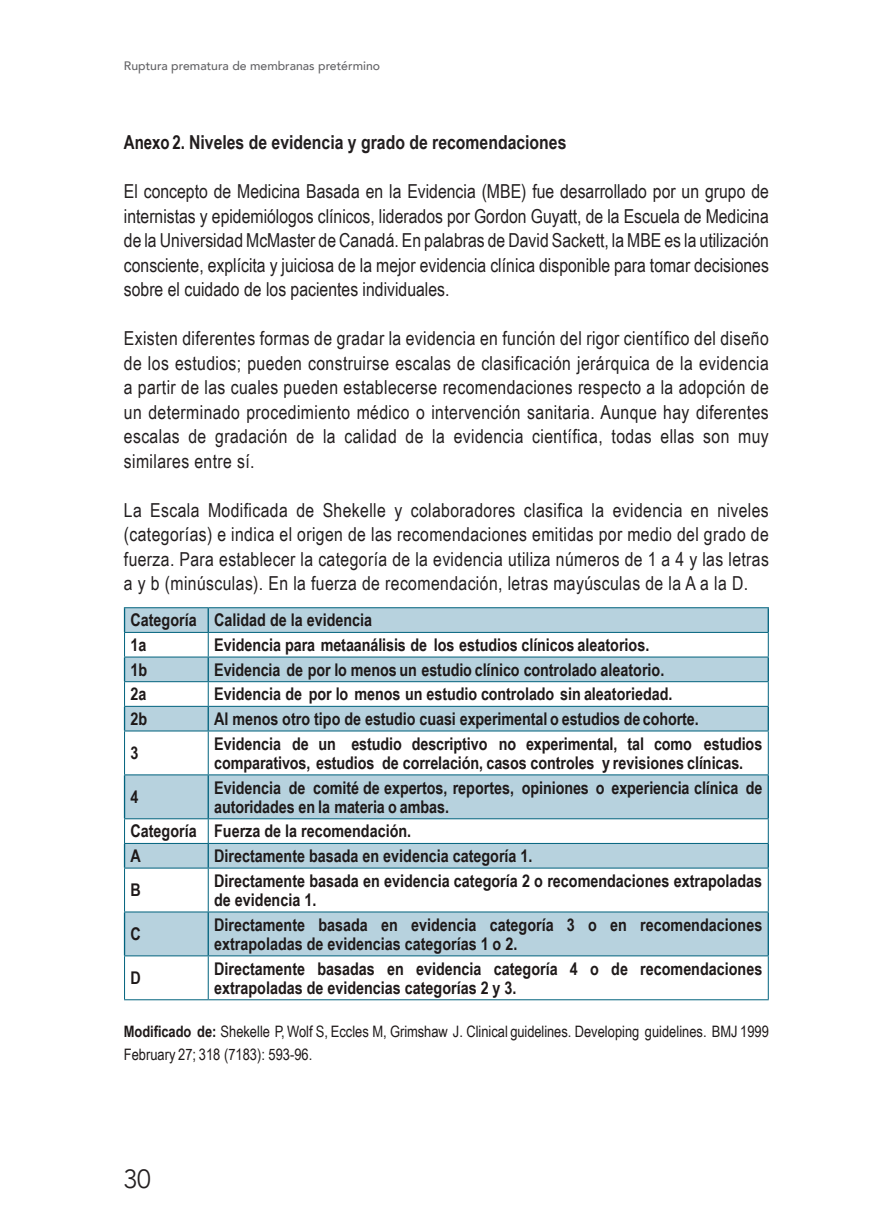
<style>
.page{position:relative;width:892px;height:1230px;background:#fff}
.page>*{position:absolute;margin:0;border:0;box-sizing:border-box;transform-origin:0 0}
.t1{font:300 26.25px "Avenir";color:#231f20}
.t2{font:19.25px/24.5px "Arial Narrow";letter-spacing:.02em;color:#231f20;text-align:justify}
.t3{font:700 19.25px "Arial Narrow";color:#231f20}
.t4{font:700 17.5px/19.2px "Arial Narrow";color:#1e1919}
.t5{font:15.75px/22.8px "Arial Narrow";color:#1e1919}
.t6{font:500 12.25px "Avenir";color:#636366}
.s1{color:#1e1919}
.s2{font-weight:700}
</style>
<div class="page">
<svg style="left:125px;top:608px;width:643px;height:347px;fill:#b7d2de"></svg>
<hr style="left:124px;top:607px;width:84px;height:1px;background:#00627d">
<hr style="left:208px;top:607px;width:561px;height:1px;background:#00627d">
<hr style="left:767px;top:608px;width:2px;height:24px;background:#00627d">
<hr style="left:767px;top:657px;width:2px;height:24px;background:#00627d">
<hr style="left:767px;top:707px;width:2px;height:24px;background:#00627d">
<hr style="left:124px;top:775px;width:1px;height:43px;background:#00627d">
<hr style="left:208px;top:775px;width:1px;height:43px;background:#00627d">
<hr style="left:767px;top:775px;width:2px;height:43px;background:#00627d">
<hr style="left:767px;top:844px;width:2px;height:24px;background:#00627d">
<hr style="left:124px;top:912px;width:1px;height:43px;background:#00627d">
<hr style="left:208px;top:912px;width:1px;height:43px;background:#00627d">
<hr style="left:767px;top:912px;width:2px;height:43px;background:#00627d">
<hr style="left:124px;top:632px;width:84px;height:1px;background:#00627d">
<hr style="left:124px;top:657px;width:84px;height:1px;background:#00627d">
<hr style="left:208px;top:632px;width:561px;height:1px;background:#00627d">
<svg style="left:768px;top:633px;width:1px;height:24px"></svg>
<hr style="left:208px;top:657px;width:561px;height:1px;background:#00627d">
<hr style="left:124px;top:681px;width:84px;height:1px;background:#00627d">
<svg style="left:124px;top:608px;width:1px;height:123px"></svg>
<hr style="left:124px;top:706px;width:84px;height:1px;background:#00627d">
<hr style="left:208px;top:681px;width:561px;height:1px;background:#00627d">
<svg style="left:208px;top:608px;width:1px;height:123px"></svg>
<svg style="left:768px;top:682px;width:1px;height:24px"></svg>
<hr style="left:208px;top:706px;width:561px;height:1px;background:#00627d">
<hr style="left:124px;top:731px;width:84px;height:1px;background:#00627d">
<hr style="left:124px;top:731px;width:1px;height:43px;background:#00627d">
<hr style="left:124px;top:774px;width:84px;height:1px;background:#00627d">
<hr style="left:208px;top:731px;width:561px;height:1px;background:#00627d">
<hr style="left:208px;top:731px;width:1px;height:43px;background:#00627d">
<hr style="left:768px;top:731px;width:1px;height:43px;background:#00627d">
<hr style="left:208px;top:774px;width:561px;height:1px;background:#00627d">
<hr style="left:124px;top:818px;width:84px;height:1px;background:#00627d">
<svg style="left:124px;top:819px;width:1px;height:49px"></svg>
<hr style="left:124px;top:843px;width:84px;height:1px;background:#00627d">
<hr style="left:208px;top:818px;width:561px;height:1px;background:#00627d">
<svg style="left:208px;top:819px;width:1px;height:49px"></svg>
<svg style="left:768px;top:819px;width:1px;height:24px"></svg>
<hr style="left:208px;top:843px;width:561px;height:1px;background:#00627d">
<hr style="left:124px;top:868px;width:84px;height:1px;background:#00627d">
<hr style="left:124px;top:868px;width:1px;height:43px;background:#00627d">
<hr style="left:124px;top:911px;width:84px;height:1px;background:#00627d">
<hr style="left:208px;top:868px;width:561px;height:1px;background:#00627d">
<hr style="left:208px;top:868px;width:1px;height:43px;background:#00627d">
<hr style="left:768px;top:868px;width:1px;height:43px;background:#00627d">
<hr style="left:208px;top:911px;width:561px;height:1px;background:#00627d">
<hr style="left:124px;top:955px;width:84px;height:1px;background:#00627d">
<hr style="left:124px;top:956px;width:1px;height:43px;background:#00627d">
<hr style="left:124px;top:999px;width:84px;height:1px;background:#00627d">
<hr style="left:208px;top:955px;width:561px;height:1px;background:#00627d">
<hr style="left:208px;top:956px;width:1px;height:43px;background:#00627d">
<hr style="left:768px;top:956px;width:1px;height:43px;background:#00627d">
<hr style="left:208px;top:999px;width:561px;height:1px;background:#00627d">
<p class="t6" style="left:124px;top:55px;width:258px">Ruptura prematura de membranas pretérmino</p>
<p class="t3" style="left:124px;top:128px;width:444px"><span class="s1">Anexo 2.</span> Niveles de evidencia y grado de recomendaciones</p>
<p class="t2" style="left:124px;top:179px;width:646px">El concepto de Medicina Basada en la Evidencia (MBE) fue desarrollado por un grupo de internistas y epidemiólogos clínicos, liderados por Gordon Guyatt, de la Escuela de Medicina de la Universidad McMaster de Canadá. En palabras de David Sackett, la MBE es la utilización consciente, explícita y juiciosa de la mejor evidencia clínica disponible para tomar decisiones sobre el cuidado de los pacientes individuales.</p>
<p class="t2" style="left:124px;top:326px;width:646px">Existen diferentes formas de gradar la evidencia en función del rigor científico del diseño de los estudios; pueden construirse escalas de clasificación jerárquica de la evidencia a partir de las cuales pueden establecerse recomendaciones respecto a la adopción de un determinado procedimiento médico o intervención sanitaria. Aunque hay diferentes escalas de gradación de la calidad de la evidencia científica, todas ellas son muy similares entre sí.</p>
<p class="t2" style="left:124px;top:497px;width:646px">La Escala Modificada de Shekelle y colaboradores clasifica la evidencia en niveles (categorías) e indica el origen de las recomendaciones emitidas por medio del grado de fuerza. Para establecer la categoría de la evidencia utiliza números de 1 a 4 y las letras a y b (minúsculas). En la fuerza de recomendación, letras mayúsculas de la A a la D.</p>
<p class="t4" style="left:130px;top:607px;width:243px;line-height:24.7px">Categoría Calidad de la evidencia<br>1a</p>
<p class="t4" style="left:214px;top:634px;width:437px">Evidencia para metaanálisis de los estudios clínicos aleatorios.</p>
<p class="t4" style="left:130px;top:659px;width:18px">1b</p>
<p class="t4" style="left:214px;top:659px;width:452px">Evidencia de por lo menos un estudio clínico controlado aleatorio.</p>
<p class="t4" style="left:130px;top:684px;width:17px">2a</p>
<p class="t4" style="left:214px;top:684px;width:460px">Evidencia de por lo menos un estudio controlado sin aleatoriedad.</p>
<p class="t4" style="left:130px;top:708px;width:18px">2b</p>
<p class="t4" style="left:214px;top:708px;width:486px">Al menos otro tipo de estudio cuasi experimental o estudios de cohorte.</p>
<p class="t4" style="left:130px;top:743px;width:9px">3</p>
<p class="t4" style="left:214px;top:733px;width:549px">Evidencia de un estudio descriptivo no experimental, tal como estudios comparativos, estudios de correlación, casos controles y revisiones clínicas.</p>
<p class="t4" style="left:130px;top:787px;width:9px">4</p>
<p class="t4" style="left:214px;top:777px;width:549px">Evidencia de comité de expertos, reportes, opiniones o experiencia clínica de autoridades en la materia o ambas.</p>
<p class="t4" style="left:130px;top:818px;width:282px;line-height:24.7px">Categoría Fuerza de la recomendación.<br>A</p>
<p class="t4" style="left:214px;top:845px;width:320px">Directamente basada en evidencia categoría 1.</p>
<p class="t4" style="left:130px;top:880px;width:12px">B</p>
<p class="t4" style="left:214px;top:870px;width:549px">Directamente basada en evidencia categoría 2 o recomendaciones extrapoladas de evidencia 1.</p>
<p class="t4" style="left:130px;top:924px;width:12px">C</p>
<p class="t4" style="left:214px;top:914px;width:549px">Directamente basada en evidencia categoría 3 o en recomendaciones extrapoladas de evidencias categorías 1 o 2.</p>
<p class="t4" style="left:130px;top:967px;width:12px">D</p>
<p class="t4" style="left:214px;top:958px;width:549px">Directamente basadas en evidencia categoría 4 o de recomendaciones extrapoladas de evidencias categorías 2 y 3.</p>
<p class="t5" style="left:124px;top:1019px;width:646px"><span class="s2">Modificado de:</span> Shekelle P, Wolf S, Eccles M, Grimshaw J. Clinical guidelines. Developing guidelines. BMJ 1999<br>February 27; 318 (7183): 593-96.</p>
<h1 class="t1" style="left:124px;top:1163px;width:29px">30</h1>
</div>
